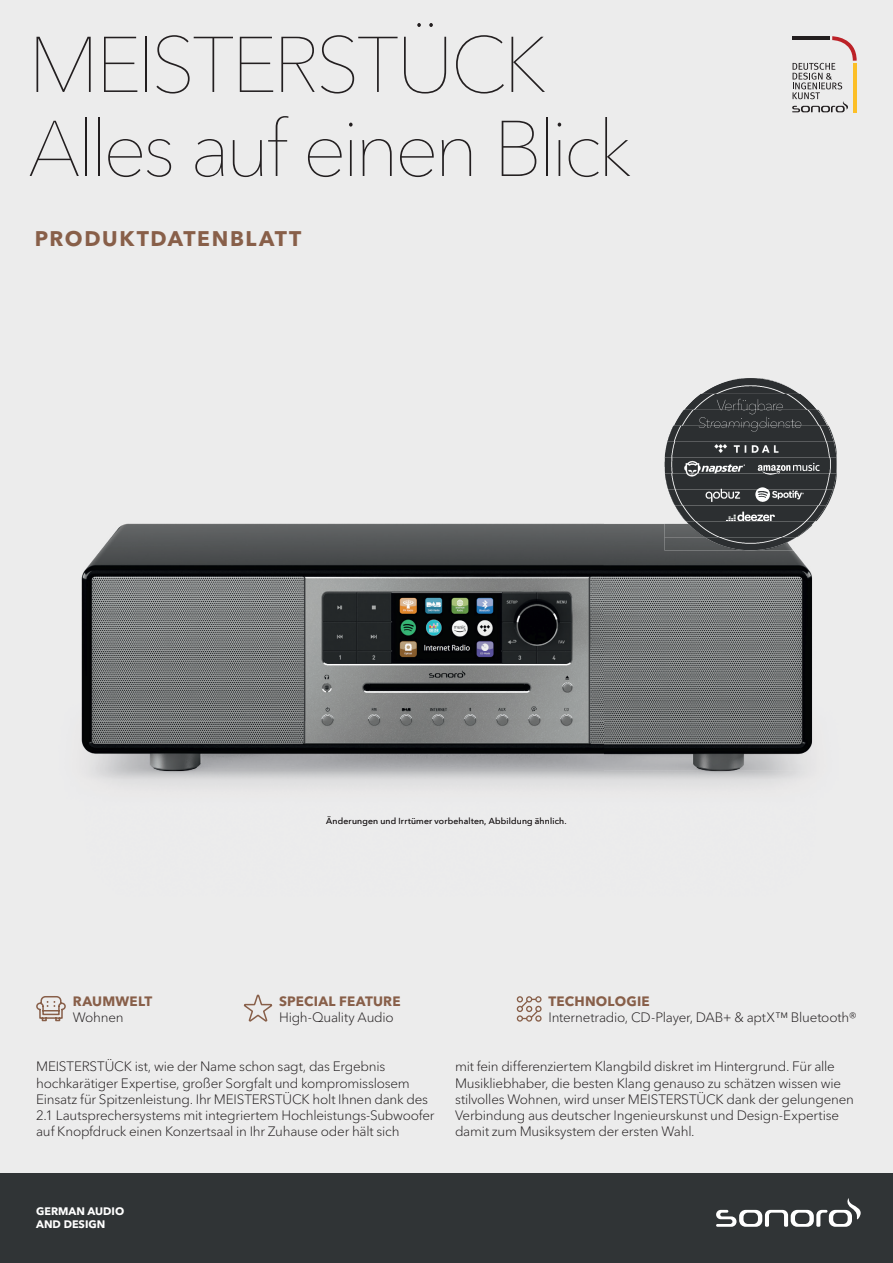
<style>
.page{position:relative;width:893px;height:1263px;background:#ececec}
.page>*{position:absolute;margin:0;border:0;box-sizing:border-box;transform-origin:0 0}
.t1{font:200 78px/84px "Avenir Next LT Pro";letter-spacing:-.05em;color:#231f20}
.t2{font:700 21px "Avenir Next LT Pro";letter-spacing:.075em;color:#885f49}
.t3{font:300 13.5px/16.2px "Avenir Next LT Pro";letter-spacing:-.015em;color:#231f20}
.t4{font:700 13.5px "Avenir Next LT Pro";letter-spacing:.015em;color:#885f49}
.t5{font:700 10.8px/13px "Avenir Next LT Pro";color:#fff}
.t6{font:8.55px "Avenir Next LT Pro";letter-spacing:.025em;color:#231f20}
</style>
<div class="page">
<svg style="left:792px;top:36px;width:65px;height:76px"></svg>
<img style="left:82px;top:524px;width:730px;height:247px">
<img style="left:701px;top:378px;width:99px;height:16px">
<img style="left:684px;top:394px;width:133px;height:16px">
<img style="left:673px;top:410px;width:155px;height:16px">
<img style="left:667px;top:426px;width:167px;height:16px">
<img style="left:664px;top:442px;width:173px;height:66px">
<img style="left:668px;top:489px;width:165px;height:16px">
<img style="left:675px;top:505px;width:151px;height:16px">
<img style="left:664px;top:524px;width:22px;height:13px">
<img style="left:686px;top:521px;width:129px;height:16px">
<img style="left:664px;top:537px;width:148px;height:13px">
<img style="left:705px;top:537px;width:91px;height:13px">
<div style="left:0;top:1174px;width:893px;height:89px;background:#303436"></div>
<svg style="left:716px;top:1198px;width:145px;height:29px"></svg>
<svg style="left:36px;top:996px;width:30px;height:26px"></svg>
<svg style="left:517px;top:996px;width:25px;height:26px"></svg>
<svg style="left:243px;top:994px;width:30px;height:28px"></svg>
<h1 class="t1" style="left:28px;top:23px;width:605px">MEISTERSTÜCK<br>Alles auf einen Blick</h1>
<h2 class="t2" style="left:35px;top:226px;width:268px">PRODUKTDATENBLATT</h2>
<p class="t6" style="left:326px;top:816px;width:242px">Änderungen und Irrtümer vorbehalten, Abbildung ähnlich.</p>
<p class="t4" style="left:279px;top:993px;width:123px">SPECIAL FEATURE</p>
<p class="t3" style="left:279px;top:1008px;width:116px">High-Quality Audio</p>
<p class="t3" style="left:36px;top:1058px;width:400px">MEISTERSTÜCK ist, wie der Name schon sagt, das Ergebnis hochkarätiger Expertise, großer Sorgfalt und kompromisslosem Einsatz für Spitzenleistung. Ihr MEISTERSTÜCK holt Ihnen dank des 2.1 Lautsprechersystems mit integriertem Hochleistungs-Subwoofer auf Knopfdruck einen Konzertsaal in Ihr Zuhause oder hält sich</p>
<p class="t3" style="left:455px;top:1058px;width:400px">mit fein differenziertem Klangbild diskret im Hintergrund. Für alle Musikliebhaber, die besten Klang genauso zu schätzen wissen wie stilvolles Wohnen, wird unser MEISTERSTÜCK dank der gelungenen Verbindung aus deutscher Ingenieurskunst und Design-Expertise damit zum Musiksystem der ersten Wahl.</p>
<p class="t4" style="left:548px;top:993px;width:103px">TECHNOLOGIE</p>
<p class="t3" style="left:548px;top:1008px;width:310px">Internetradio, CD-Player, DAB+ &amp; aptX™ Bluetooth®</p>
<p class="t4" style="left:73px;top:993px;width:81px">RAUMWELT</p>
<p class="t3" style="left:73px;top:1008px;width:52px">Wohnen</p>
<p class="t5" style="left:36px;top:1204px;width:90px">GERMAN AUDIO<br>AND DESIGN</p>
</div>
